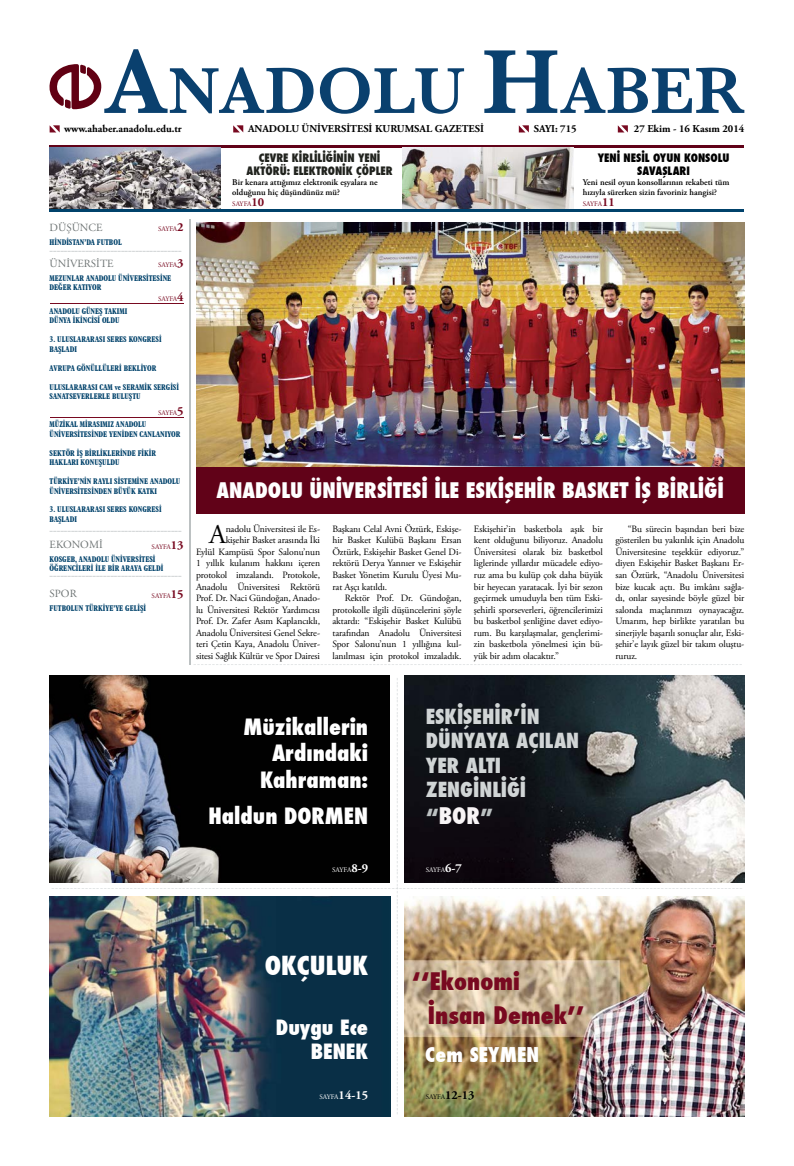
<style>
.page{position:relative;width:794px;height:1166px;background:#fff}
.page>*{position:absolute;margin:0;border:0;box-sizing:border-box;transform-origin:0 0}
.t1{font:27.04px "Adobe Garamond Pro";color:#000}
.t2{font:800 condensed 25.72px "Futura";color:#fff}
.t3{font:800 condensed 23.62px/33.6px "Futura";letter-spacing:.005em;color:#780920}
.t4{font:800 condensed 22.4px "Futura";color:#f8f4f6}
.t5{font:800 condensed 21.96px/26.3px "Futura";color:#fff;text-align:right}
.t6{font:800 condensed 21px "Futura";color:#fff}
.t7{font:800 condensed 20.56px/24.7px "Futura";color:#fff;text-align:right}
.t8{font:800 condensed 20.3px/24.4px "Futura";color:#d1d5d6}
.t9{font:800 condensed 19.95px "Futura";letter-spacing:.005em;color:#fff}
.t10{font:800 condensed 11.38px/13.7px "Futura";color:#21231e;text-align:center}
.t11{font:800 condensed 11.38px/13.7px "Futura";color:#000;text-align:center}
.t12{font:10.94px "Hoefler Text";color:#bcc1c2}
.t13{font:10.94px "Adobe Garamond Pro";color:#6d7373}
.t14{font:10.5px "Minion Pro";color:#d1d5d6}
.t15{font:700 10.5px "Adobe Garamond Pro";color:#000}
.t16{font:9.62px/11.5px "Adobe Garamond Pro";letter-spacing:-.01em;color:#000;text-align:justify}
.t17{font:600 8.75px/10.5px "Adobe Garamond Pro";color:#000}
.t18{font:700 condensed 7.88px/9.5px "Aldine 721 BT";color:#00426b}
.t19{font:7px "Adobe Garamond Pro";letter-spacing:-.02em;color:#780920}
.t20{font:7px "Adobe Garamond Pro";letter-spacing:-.02em;color:#fff}
.t21{font:7px "Adobe Garamond Pro";letter-spacing:-.02em;color:#000}
.s1{font-weight:700;font-size:12.25px}
.s2{font-size:20.3px;color:#bcc1c2}
</style>
<div class="page">
<svg style="left:320px;top:67px;width:144px;height:47px"></svg>
<svg style="left:484px;top:50px;width:260px;height:63px"></svg>
<svg style="left:50px;top:125px;width:10px;height:7px"></svg>
<svg style="left:233px;top:125px;width:10px;height:7px"></svg>
<svg style="left:519px;top:125px;width:10px;height:7px"></svg>
<svg style="left:618px;top:125px;width:10px;height:7px"></svg>
<svg style="left:49px;top:49px;width:264px;height:64px"></svg>
<hr style="left:50px;top:145px;width:694px;height:3px;background:#610218">
<img style="left:404px;top:675px;width:340px;height:207px">
<hr style="left:189px;top:219px;width:1px;height:446px;background:#bcc1c2">
<svg style="left:193px;top:664px;width:549px;height:1px"></svg>
<img style="left:50px;top:148px;width:171px;height:61px">
<img style="left:403px;top:148px;width:171px;height:61px">
<hr style="left:50px;top:209px;width:694px;height:3px;background:#00426b">
<img style="left:404px;top:897px;width:340px;height:219px">
<img style="left:50px;top:675px;width:339px;height:207px">
<img style="left:50px;top:897px;width:341px;height:219px">
<img style="left:196px;top:222px;width:548px;height:245px">
<div style="left:196px;top:467px;width:548px;height:47px;background:#610218"></div>
<hr style="left:50px;top:303px;width:134px;height:1px;background:#780920">
<hr style="left:50px;top:417px;width:134px;height:1px;background:#780920">
<p class="t15" style="left:64px;top:123px;width:119px">www.ahaber.anadolu.edu.tr</p>
<p class="t15" style="left:248px;top:123px;width:237px">ANADOLU ÜNİVERSİTESİ KURUMSAL GAZETESİ</p>
<p class="t15" style="left:534px;top:123px;width:44px">SAYI: 715</p>
<p class="t15" style="left:634px;top:123px;width:112px">27 Ekim - 16 Kasım 2014</p>
<p class="t13" style="left:50px;top:221px;width:54px">DÜŞÜNCE</p>
<p class="t18" style="left:50px;top:237px;width:74px">HİNDİSTAN’DA FUTBOL</p>
<p class="t12" style="left:50px;top:245px;width:134px">-------------------------------------</p>
<p class="t13" style="left:50px;top:257px;width:66px">ÜNİVERSİTE</p>
<p class="t18" style="left:50px;top:273px;width:123px">MEZUNLAR ANADOLU ÜNİVERSİTESİNE<br>DEĞER KATIYOR</p>
<p class="t18" style="left:50px;top:306px;width:79px">ANADOLU GÜNEŞ TAKIMI<br>DÜNYA İKİNCİSİ OLDU</p>
<p class="t18" style="left:50px;top:334px;width:113px">3. ULUSLARARASI SERES KONGRESİ<br>BAŞLADI</p>
<p class="t18" style="left:50px;top:363px;width:108px">AVRUPA GÖNÜLLÜLERİ BEKLİYOR</p>
<p class="t18" style="left:50px;top:382px;width:131px">ULUSLARARASI CAM ve SERAMİK SERGİSİ<br>SANATSEVERLERLE BULUŞTU</p>
<p class="t18" style="left:50px;top:419px;width:132px">MÜZİKAL MİRASIMIZ ANADOLU<br>ÜNİVERSİTESİNDE YENİDEN CANLANIYOR</p>
<p class="t18" style="left:50px;top:448px;width:108px">SEKTÖR İŞ BİRLİKLERİNDE FİKİR<br>HAKLARI KONUŞULDU</p>
<p class="t18" style="left:50px;top:476px;width:132px">TÜRKİYE’NİN RAYLI SİSTEMİNE ANADOLU<br>ÜNİVERSİTESİNDEN BÜYÜK KATKI</p>
<p class="t18" style="left:50px;top:505px;width:113px">3. ULUSLARARASI SERES KONGRESİ<br>BAŞLADI</p>
<p class="t12" style="left:50px;top:525px;width:134px">-------------------------------------</p>
<p class="t13" style="left:50px;top:538px;width:55px">EKONOMİ</p>
<p class="t18" style="left:50px;top:554px;width:115px">KOSGEB, ANADOLU ÜNİVERSİTESİ<br>ÖĞRENCİLERİ İLE BİR ARAYA GELDİ</p>
<p class="t12" style="left:50px;top:570px;width:134px">-------------------------------------</p>
<p class="t13" style="left:50px;top:587px;width:29px">SPOR</p>
<p class="t18" style="left:50px;top:603px;width:98px">FUTBOLUN TÜRKİYE’YE GELİŞİ</p>
<p class="t19" style="left:158px;top:224px;width:27px">SAYFA<span class="s1">2</span></p>
<p class="t19" style="left:158px;top:261px;width:27px">SAYFA<span class="s1">3</span></p>
<p class="t19" style="left:158px;top:295px;width:27px">SAYFA<span class="s1">4</span></p>
<p class="t19" style="left:158px;top:408px;width:27px">SAYFA<span class="s1">5</span></p>
<p class="t19" style="left:152px;top:543px;width:33px">SAYFA<span class="s1">13</span></p>
<p class="t19" style="left:152px;top:592px;width:33px">SAYFA<span class="s1">15</span></p>
<p class="t10" style="left:246px;top:151px;width:148px">ÇEVRE KİRLİLİĞİNİN YENİ<br>AKTÖRÜ: ELEKTRONİK ÇÖPLER</p>
<p class="t11" style="left:597px;top:151px;width:133px">YENİ NESİL OYUN KONSOLU<br>SAVAŞLARI</p>
<p class="t17" style="left:232px;top:177px;width:147px">Bir kenara attığımız elektronik eşyalara ne olduğunu hiç düşündünüz mü?</p>
<p class="t19" style="left:232px;top:199px;width:33px">SAYFA<span class="s1">10</span></p>
<p class="t17" style="left:583px;top:177px;width:148px">Yeni nesil oyun konsollarının rekabeti tüm hızıyla sürerken sizin favoriniz hangisi?</p>
<p class="t19" style="left:583px;top:199px;width:33px">SAYFA<span class="s1">11</span></p>
<h3 class="t6" style="left:216px;top:476px;width:509px">ANADOLU ÜNİVERSİTESİ İLE ESKİŞEHİR BASKET İŞ BİRLİĞİ</h3>
<p class="t16" style="left:196px;top:523px;width:126px;text-align:right">nadolu Üniversitesi ile Es-<br>kişehir Basket arasında İki<br>Eylül Kampüsü Spor Salonu’nun<br>1 yıllık kulanım hakkını içeren protokol imzalandı. Protokole,<br>Anadolu Üniversitesi Rektörü<br>Prof. Dr. Naci Gündoğan, Anado&shy;lu Üniversitesi Rektör Yardımcısı<br>Prof. Dr. Zafer Asım Kaplancıklı,<br>Anadolu Üniversitesi Genel Sekre&shy;teri Çetin Kaya, Anadolu Üniver&shy;sitesi Sağlık Kültür ve Spor Dairesi</p>
<p class="t16" style="left:332px;top:523px;width:130px">Başkanı Celal Avni Öztürk, Eskişe&shy;hir Basket Kulübü Başkanı Ersan Öztürk, Eskişehir Basket Genel Di&shy;rektörü Derya Yannıer ve Eskişehir Basket Yönetim Kurulu Üyesi Mu&shy;rat Aşçı katıldı.</p>
<h1 class="t1" style="left:209px;top:518px;width:18px">A</h1>
<p class="t16" style="left:332px;top:593px;width:130px;text-indent:12px">Rektör Prof. Dr. Gündoğan, protokolle ilgili düşüncelerini şöyle aktardı: “Eskişehir Basket Kulübü tarafından Anadolu Üniversitesi Spor Salonu’nun 1 yıllığına kul&shy;lanılması için protokol imzaladık.</p>
<p class="t16" style="left:474px;top:523px;width:130px">Eskişehir’in basketbola aşık bir kent olduğunu biliyoruz. Anadolu Üniversitesi olarak biz basketbol liglerinde yıllardır mücadele ediyo&shy;ruz ama bu kulüp çok daha büyük bir heyecan yaratacak. İyi bir sezon geçirmek umuduyla ben tüm Eski&shy;şehirli sporseverleri, öğrencilerimizi bu basketbol şenliğine davet ediyo&shy;rum. Bu karşılaşmalar, gençlerimi&shy;zin basketbola yönelmesi için bü&shy;yük bir adım olacaktır.”</p>
<p class="t16" style="left:615px;top:523px;width:130px;text-indent:12px">“Bu sürecin başından beri bize gösterilen bu yakınlık için Anadolu Üniversitesine teşekkür ediyoruz.” diyen Eskişehir Basket Başkanı Er&shy;san Öztürk, “Anadolu Üniversitesi bize kucak açtı. Bu imkânı sağla&shy;dı, onlar sayesinde böyle güzel bir salonda maçlarımızı oynayacağız.<br>Umarım, hep birlikte yaratılan bu sinerjiyle başarılı sonuçlar alır, Eski&shy;şehir’e layık güzel bir takım oluştu&shy;ruruz.</p>
<p class="t14" style="left:389px;top:1114px;width:439px;rotate:-90deg">---------------------------------------------------------------------------------------------------------------------</p>
<h3 class="t8" style="left:426px;top:704px;width:155px">ESKİŞEHİR’İN<br>DÜNYAYA AÇILAN<br>YER ALTI<br>ZENGİNLİĞİ</h3>
<h3 class="t4" style="left:426px;top:800px;width:69px"><span class="s2">“</span>BOR<span class="s2">”</span></h3>
<h3 class="t5" style="left:243px;top:714px;width:126px">Müzikallerin<br>Ardındaki<br>Kahraman:</h3>
<h3 class="t5" style="left:208px;top:802px;width:161px">Haldun DORMEN</h3>
<p class="t20" style="left:426px;top:865px;width:38px">SAYFA<span class="s1">6-7</span></p>
<p class="t20" style="left:332px;top:865px;width:38px">SAYFA<span class="s1">8-9</span></p>
<p class="t14" style="left:51px;top:881px;width:693px">-----------------------------------------------------------------------------------------------------------------------------------------------------------------------------------------</p>
<h2 class="t2" style="left:265px;top:948px;width:105px">OKÇULUK</h2>
<h3 class="t3" style="left:428px;top:964px;width:158px;text-indent:-16px">‘‘Ekonomi<br>İnsan Demek’’</h3>
<h3 class="t9" style="left:425px;top:1041px;width:115px">Cem SEYMEN</h3>
<h3 class="t7" style="left:276px;top:1015px;width:94px">Duygu Ece<br>BENEK</h3>
<p class="t20" style="left:319px;top:1092px;width:50px">SAYFA<span class="s1">14-15</span></p>
<p class="t21" style="left:426px;top:1092px;width:50px">SAYFA<span class="s1">12-13</span></p>
</div>
